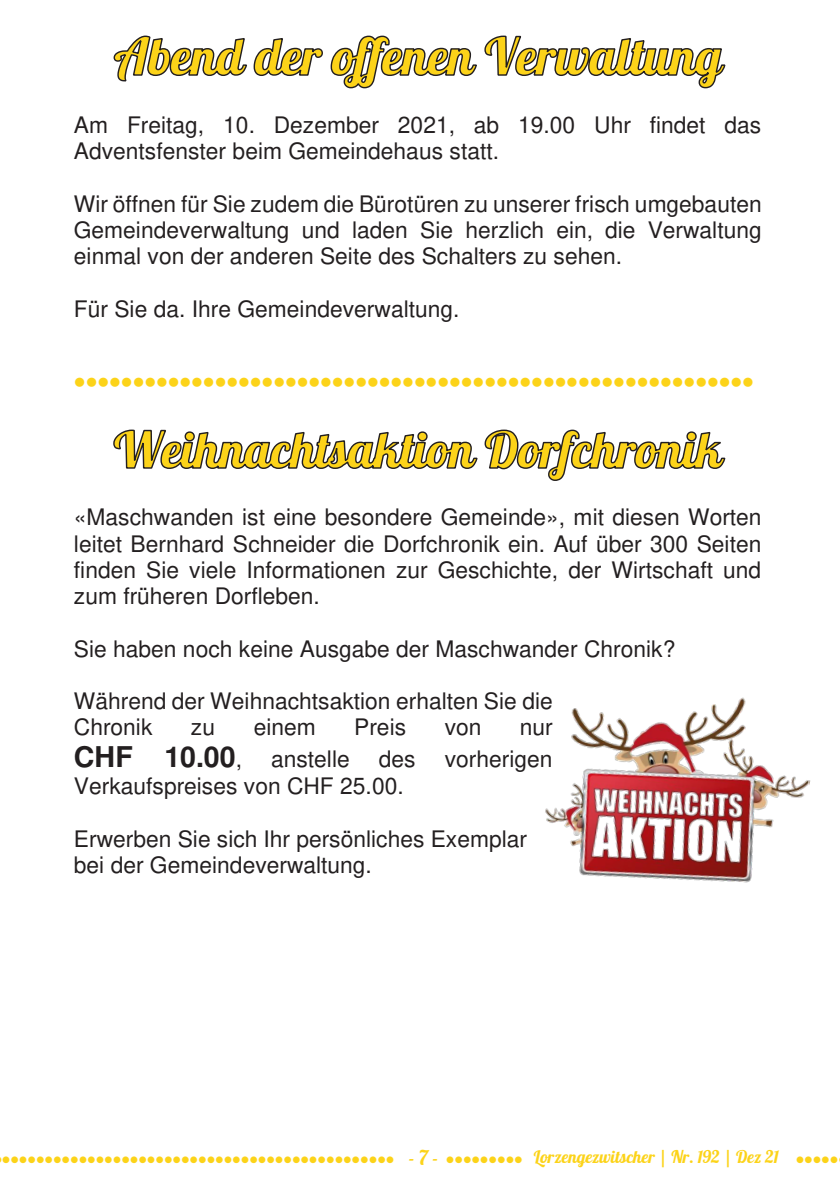
<style>
.page{position:relative;width:840px;height:1191px;background:#fff}
.page>*{position:absolute;margin:0;border:0;box-sizing:border-box;transform-origin:0 0}
.t1{font:700 28.6px "Helvetica";color:#231f20}
.t2{font:22.8px/26.2px "Helvetica";color:#231f20}
.t3{font:20px "WRD EMBED SUB 44";color:#fcd319}
.t4{font:17.2px "WRD EMBED SUB 44";color:#fcd319}
.t5{font:15.8px "Wingdings";color:#fcd319}
.t6{font:11.4px "Wingdings";color:#fcd319}
.s1{font-weight:400;font-size:22.8px}
</style>
<div class="page">
<svg style="left:113px;top:35px;width:613px;height:54px"></svg>
<svg style="left:113px;top:429px;width:613px;height:52px"></svg>
<img style="left:545px;top:697px;width:266px;height:186px">
<p class="t2" style="left:74px;top:112px;width:688px">Am Freitag, 10. Dezember 2021, ab 19.00 Uhr findet das<br>Adventsfenster beim Gemeindehaus statt.</p>
<p class="t2" style="left:74px;top:191px;width:689px;text-align:justify">Wir öffnen für Sie zudem die Bürotüren zu unserer frisch umgebauten Gemeindeverwaltung und laden Sie herzlich ein, die Verwaltung einmal von der anderen Seite des Schalters zu sehen.</p>
<p class="t2" style="left:74px;top:296px;width:387px">Für Sie da. Ihre Gemeindeverwaltung.</p>
<p class="t5" style="left:74px;top:374px;width:681px">⚫⚫⚫⚫⚫⚫⚫⚫⚫⚫⚫⚫⚫⚫⚫⚫⚫⚫⚫⚫⚫⚫⚫⚫⚫⚫⚫⚫⚫⚫⚫⚫⚫⚫⚫⚫⚫⚫⚫⚫⚫⚫⚫⚫⚫⚫⚫⚫⚫⚫⚫⚫⚫⚫⚫⚫⚫⚫</p>
<p class="t2" style="left:74px;top:504px;width:688px;text-align:justify">«Maschwanden ist eine besondere Gemeinde», mit diesen Worten leitet Bernhard Schneider die Dorfchronik ein. Auf über 300 Seiten finden Sie viele Informationen zur Geschichte, der Wirtschaft und zum früheren Dorfleben.</p>
<p class="t2" style="left:74px;top:635px;width:602px">Sie haben noch keine Ausgabe der Maschwander Chronik?</p>
<p class="t2" style="left:74px;top:688px;width:480px">Während der Weihnachtsaktion erhalten Sie die<br>Chronik</p>
<p class="t2" style="left:191px;top:714px;width:26px">zu</p>
<p class="t2" style="left:253px;top:714px;width:64px">einem</p>
<p class="t2" style="left:354px;top:714px;width:54px">Preis</p>
<p class="t2" style="left:444px;top:714px;width:38px">von</p>
<p class="t2" style="left:519px;top:714px;width:34px">nur</p>
<p class="t1" style="left:74px;top:745px;width:170px">CHF 10.00<span class="s1">,</span></p>
<p class="t2" style="left:271px;top:746px;width:80px">anstelle</p>
<p class="t2" style="left:379px;top:746px;width:38px">des</p>
<p class="t2" style="left:444px;top:746px;width:109px">vorherigen</p>
<p class="t2" style="left:74px;top:773px;width:331px">Verkaufspreises von CHF 25.00.</p>
<p class="t2" style="left:74px;top:826px;width:454px">Erwerben Sie sich Ihr persönliches Exemplar bei der Gemeindeverwaltung.</p>
<p class="t4" style="left:533px;top:1145px;width:246px">Lorzengezwitscher | Nr. 192 | Dez 21</p>
<p class="t3" style="left:2px;top:1145px;width:837px">⚫⚫⚫⚫⚫⚫⚫⚫⚫⚫⚫⚫⚫⚫⚫⚫⚫⚫⚫⚫⚫⚫⚫⚫⚫⚫⚫⚫⚫⚫⚫⚫⚫⚫⚫⚫⚫⚫⚫⚫⚫⚫⚫⚫⚫⚫ - 7 - ⚫⚫⚫⚫⚫⚫⚫⚫⚫⚫⚫⚫⚫⚫⚫⚫⚫⚫⚫⚫⚫⚫⚫⚫⚫⚫⚫⚫⚫⚫⚫⚫⚫⚫⚫⚫⚫⚫⚫⚫⚫⚫⚫⚫⚫⚫</p>
<p class="t6" style="left:-3px;top:1153px;width:44px">⚫⚫⚫⚫⚫</p>
</div>
